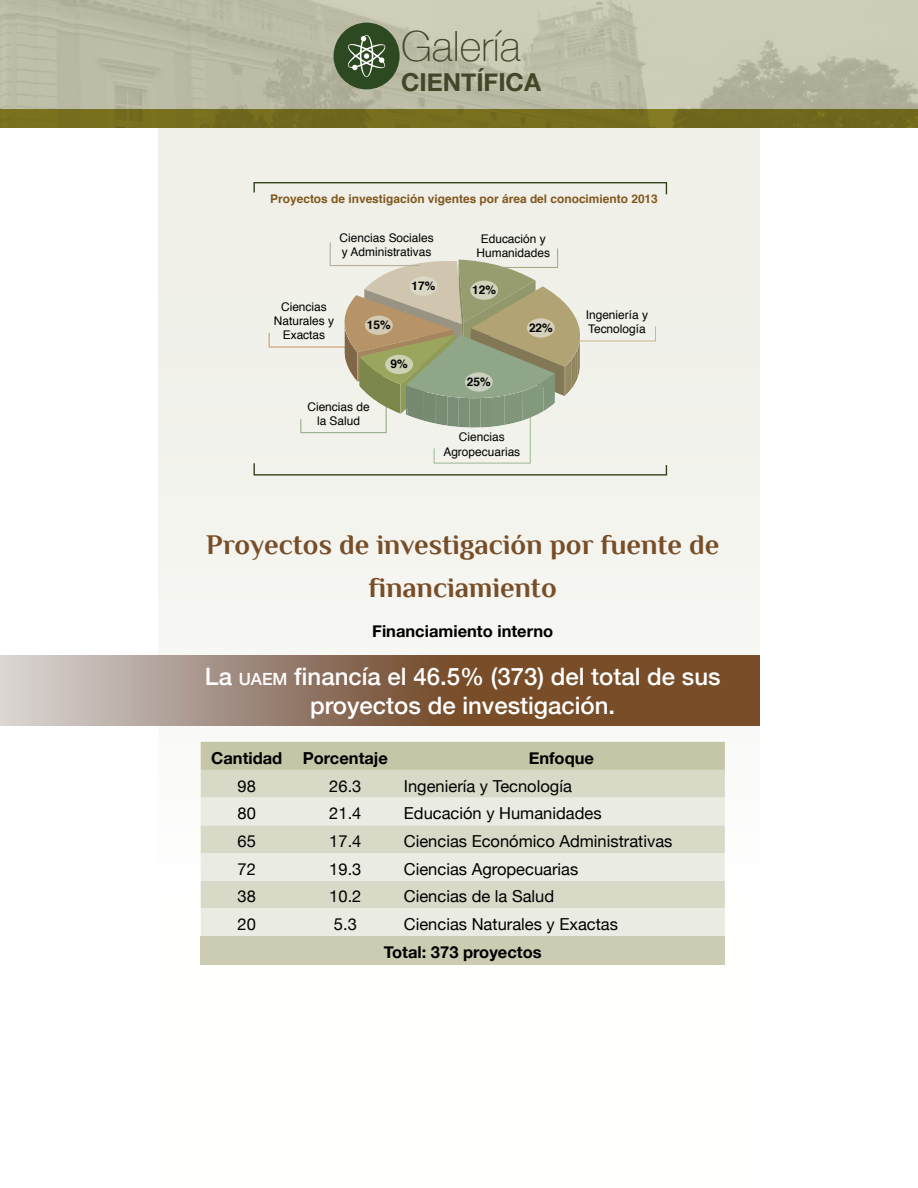
<style>
.page{position:relative;width:918px;height:1188px;background:#fff}
.page>*{position:absolute;margin:0;border:0;box-sizing:border-box;transform-origin:0 0}
.t1{font:100 41.7px "Helvetica Neue";color:#414727}
.t2{font:700 28.5px/43.2px "Philosopher";color:#784e28;text-align:center}
.t3{font:700 24.75px "Helvetica Neue";color:#414727}
.t4{font:500 24px/28.8px "Helvetica Neue";color:#fff;text-align:center}
.t5{font:16.5px "Helvetica Neue";color:#000}
.t6{font:700 16.5px "Helvetica Neue";color:#000}
.t7{font:11.85px/14.2px "Helvetica";color:#000;text-align:center}
.t8{font:700 11.85px "Helvetica";color:#80581d}
.t9{font:700 11.85px "Helvetica";color:#000}
.s1{font-size:16.8px}
</style>
<div class="page">
<div style="left:158px;top:0;width:602px;height:1188px;background:#f6f6f2"></div>
<img style="left:0;top:0;width:918px;height:109px">
<div style="left:334px;top:23px;width:66px;height:66px;background:#2c4921;border-radius:50%"></div>
<svg style="left:347px;top:35px;width:39px;height:42px"></svg>
<div style="left:0;top:109px;width:918px;height:19px;background:#756c1e"></div>
<svg style="left:253px;top:182px;width:414px;height:12px"></svg>
<svg style="left:253px;top:243px;width:414px;height:233px"></svg>
<svg style="left:0;top:655px;width:760px;height:70px;background:#92745d"></svg>
<div style="left:201px;top:742px;width:524px;height:28px;background:#c5c6a7"></div>
<div style="left:201px;top:770px;width:524px;height:28px;background:#d8d9c7"></div>
<svg style="left:201px;top:798px;width:524px;height:138px;fill:#eaebe2"></svg>
<div style="left:201px;top:936px;width:524px;height:28px;background:#cbccb1"></div>
<h1 class="t1" style="left:401px;top:15px;width:121px">Galería</h1>
<h3 class="t3" style="left:401px;top:63px;width:141px">CIENTÍFICA</h3>
<p class="t8" style="left:270px;top:189px;width:389px">Proyectos de investigación vigentes por área del conocimiento 2013</p>
<p class="t7" style="left:340px;top:231px;width:96px;text-align:left">Ciencias Sociales y Administrativas</p>
<p class="t7" style="left:477px;top:232px;width:75px">Educación y<br>Humanidades</p>
<p class="t7" style="left:274px;top:300px;width:62px">Ciencias<br>Naturales y<br>Exactas</p>
<p class="t9" style="left:367px;top:315px;width:25px">15%</p>
<p class="t9" style="left:412px;top:276px;width:25px">17%</p>
<p class="t9" style="left:391px;top:355px;width:19px">9%</p>
<p class="t7" style="left:307px;top:400px;width:64px">Ciencias de la Salud</p>
<p class="t9" style="left:472px;top:280px;width:25px">12%</p>
<p class="t9" style="left:467px;top:372px;width:25px">25%</p>
<p class="t7" style="left:443px;top:431px;width:78px">Ciencias<br>Agropecuarias</p>
<p class="t9" style="left:529px;top:318px;width:25px">22%</p>
<p class="t7" style="left:586px;top:308px;width:64px;text-align:left">Ingeniería y<br>Tecnología</p>
<h2 class="t2" style="left:206px;top:523px;width:514px">Proyectos de investigación por fuente de financiamiento</h2>
<p class="t6" style="left:372px;top:618px;width:183px">Financiamiento interno</p>
<h3 class="t4" style="left:205px;top:661px;width:517px">La <span class="s1">UAEM</span> financía el 46.5% (373) del total de sus proyectos de investigación.</h3>
<p class="t6" style="left:211px;top:745px;width:178px">Cantidad Porcentaje</p>
<p class="t6" style="left:529px;top:745px;width:67px">Enfoque</p>
<p class="t5" style="left:238px;top:774px;width:20px">98</p>
<p class="t5" style="left:329px;top:774px;width:34px">26.3</p>
<p class="t5" style="left:404px;top:774px;width:170px">Ingeniería y Tecnología</p>
<p class="t5" style="left:238px;top:802px;width:20px">80</p>
<p class="t5" style="left:329px;top:802px;width:34px">21.4</p>
<p class="t5" style="left:404px;top:802px;width:199px">Educación y Humanidades</p>
<p class="t5" style="left:238px;top:829px;width:20px">65</p>
<p class="t5" style="left:329px;top:829px;width:34px">17.4</p>
<p class="t5" style="left:404px;top:829px;width:270px">Ciencias Económico Administrativas</p>
<p class="t5" style="left:238px;top:857px;width:20px">72</p>
<p class="t5" style="left:329px;top:857px;width:34px">19.3</p>
<p class="t5" style="left:404px;top:857px;width:176px">Ciencias Agropecuarias</p>
<p class="t5" style="left:238px;top:885px;width:20px">38</p>
<p class="t5" style="left:329px;top:885px;width:34px">10.2</p>
<p class="t5" style="left:404px;top:885px;width:152px">Ciencias de la Salud</p>
<p class="t5" style="left:238px;top:912px;width:20px">20</p>
<p class="t5" style="left:334px;top:912px;width:24px">5.3</p>
<p class="t5" style="left:404px;top:912px;width:216px">Ciencias Naturales y Exactas</p>
<p class="t6" style="left:384px;top:939px;width:159px">Total: 373 proyectos</p>
</div>
